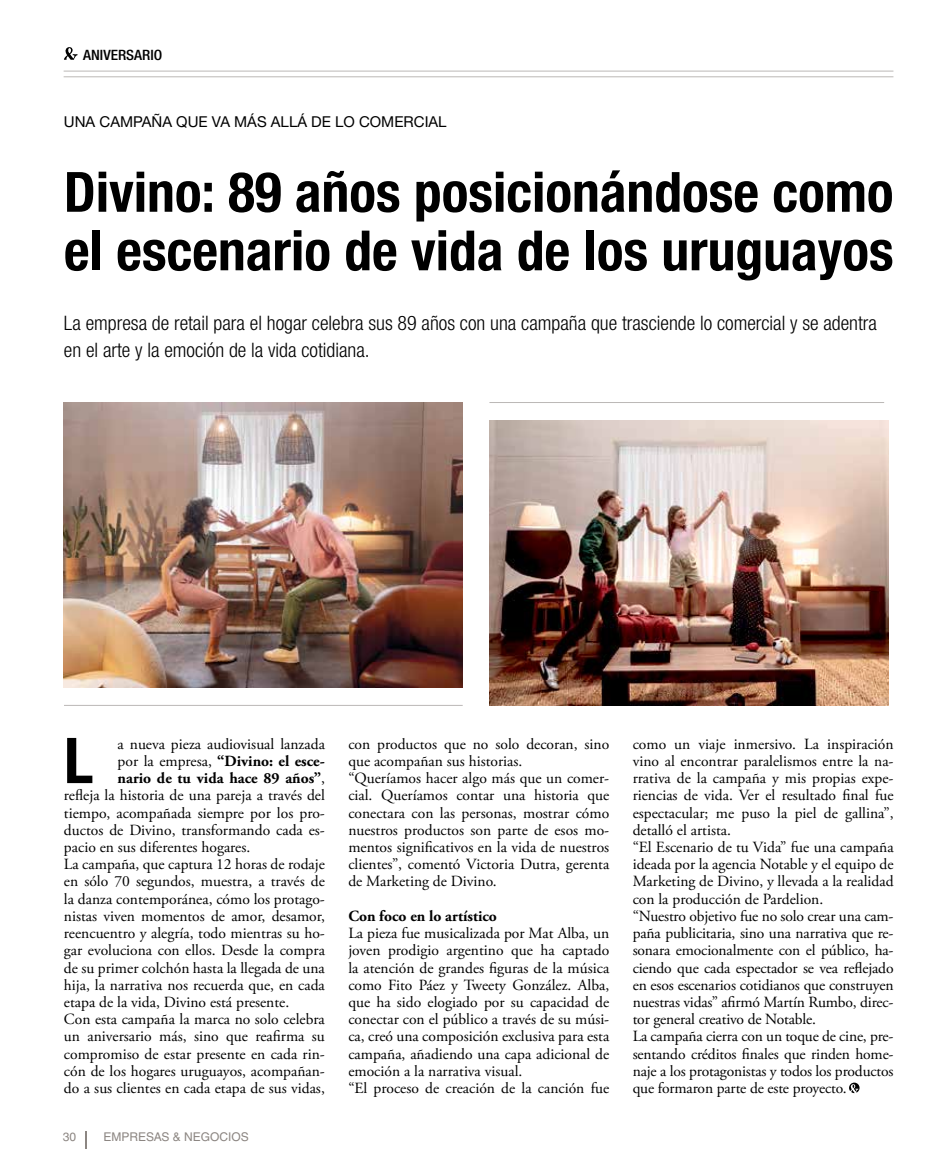
<style>
.page{position:relative;width:936px;height:1170px;background:#fff}
.page>*{position:absolute;margin:0;border:0;box-sizing:border-box;transform-origin:0 0}
.t1{font:700 condensed 63.15px "Helvetica Neue LT Std";color:#000}
.t2{font:700 condensed 55.5px/58.5px "Helvetica Neue LT Std";color:#000}
.t3{font:300 condensed 19.95px/27px "Helvetica Neue LT Std";color:#000}
.t4{font:15.6px/17.2px "Adobe Garamond Pro";color:#000}
.t5{font:700 15.6px "Adobe Garamond Pro";color:#000}
.t6{font:15px "Helvetica Neue LT Std";color:#000}
.t7{font:500 condensed 14.25px "Helvetica Neue";color:#000;scale:1.07 1}
.t8{font:12px "Helvetica LT Std";color:#8c8682}
.s1{font-weight:400}
</style>
<div class="page">
<svg style="left:86px;top:1131px;width:1px;height:17px"></svg>
<hr style="left:64px;top:71px;width:829px;height:1px;background:#bbb8b6">
<hr style="left:64px;top:77px;width:829px;height:1px;background:#bbb8b6">
<svg style="left:64px;top:47px;width:14px;height:13px"></svg>
<svg style="left:849px;top:1082px;width:10px;height:10px"></svg>
<img style="left:64px;top:402px;width:398px;height:285px">
<img style="left:489px;top:420px;width:399px;height:285px">
<hr style="left:64px;top:705px;width:398px;height:1px;background:#bbb8b6">
<hr style="left:489px;top:402px;width:395px;height:1px;background:#bbb8b6">
<p class="t7" style="left:83px;top:46px;width:75px">ANIVERSARIO</p>
<p class="t6" style="left:64px;top:112px;width:384px">UNA CAMPAÑA QUE VA MÁS ALLÁ DE LO COMERCIAL</p>
<h2 class="t2" style="left:64px;top:162px;width:831px">Divino: 89 años posicionándose como el escenario de vida de los uruguayos</h2>
<p class="t3" style="left:64px;top:309px;width:814px">La empresa de retail para el hogar celebra sus 89 años con una campaña que trasciende lo comercial y se adentra en el arte y la emoción de la vida cotidiana.</p>
<h1 class="t1" style="left:64px;top:722px;width:31px">L</h1>
<p class="t4" style="left:348px;top:735px;width:262px">con productos que no solo decoran, sino que acompañan sus historias.<br>“Queríamos hacer algo más que un comer&shy;cial. Queríamos contar una historia que conectara con las personas, mostrar cómo nuestros productos son parte de esos mo&shy;mentos significativos en la vida de nuestros clientes”, comentó Victoria Dutra, gerenta de Marketing de Divino.</p>
<p class="t5" style="left:348px;top:906px;width:150px">Con foco en lo artístico</p>
<p class="t4" style="left:348px;top:925px;width:262px">La pieza fue musicalizada por Mat Alba, un joven prodigio argentino que ha captado la atención de grandes figuras de la música como Fito Páez y Tweety González. Alba, que ha sido elogiado por su capacidad de conectar con el público a través de su músi&shy;ca, creó una composición exclusiva para esta campaña, añadiendo una capa adicional de emoción a la narrativa visual.<br>“El proceso de creación de la canción fue</p>
<p class="t4" style="left:118px;top:735px;width:209px">a nueva pieza audiovisual lanzada</p>
<p class="t5" style="left:118px;top:751px;width:209px"><span class="s1">por la empresa,</span> “Divino: el esce-</p>
<p class="t5" style="left:118px;top:769px;width:209px">nario de tu vida hace 89 años”<span class="s1">,</span></p>
<p class="t4" style="left:64px;top:787px;width:262px">refleja la historia de una pareja a través del</p>
<p class="t4" style="left:64px;top:804px;width:262px">tiempo, acompañada siempre por los pro-</p>
<p class="t4" style="left:64px;top:821px;width:262px">ductos de Divino, transformando cada es-</p>
<p class="t4" style="left:64px;top:838px;width:188px">pacio en sus diferentes hogares.</p>
<p class="t4" style="left:64px;top:856px;width:262px">La campaña, que captura 12 horas de rodaje</p>
<p class="t4" style="left:64px;top:873px;width:262px">en sólo 70 segundos, muestra, a través de</p>
<p class="t4" style="left:64px;top:890px;width:262px">la danza contemporánea, cómo los protago-</p>
<p class="t4" style="left:64px;top:907px;width:262px">nistas viven momentos de amor, desamor,</p>
<p class="t4" style="left:64px;top:925px;width:262px">reencuentro y alegría, todo mientras su ho-</p>
<p class="t4" style="left:64px;top:942px;width:262px">gar evoluciona con ellos. Desde la compra</p>
<p class="t4" style="left:64px;top:959px;width:262px">de su primer colchón hasta la llegada de una</p>
<p class="t4" style="left:64px;top:976px;width:262px">hija, la narrativa nos recuerda que, en cada</p>
<p class="t4" style="left:64px;top:993px;width:227px">etapa de la vida, Divino está presente.</p>
<p class="t4" style="left:64px;top:1011px;width:262px">Con esta campaña la marca no solo celebra</p>
<p class="t4" style="left:64px;top:1028px;width:262px">un aniversario más, sino que reafirma su</p>
<p class="t4" style="left:64px;top:1045px;width:262px">compromiso de estar presente en cada rin-</p>
<p class="t4" style="left:64px;top:1062px;width:262px">cón de los hogares uruguayos, acompañan-</p>
<p class="t4" style="left:64px;top:1079px;width:262px">do a sus clientes en cada etapa de sus vidas,</p>
<p class="t8" style="left:63px;top:1129px;width:15px">30</p>
<p class="t8" style="left:103px;top:1129px;width:147px">EMPRESAS &amp; NEGOCIOS</p>
<p class="t4" style="left:632px;top:735px;width:262px">como un viaje inmersivo. La inspiración vino al encontrar paralelismos entre la na&shy;rrativa de la campaña y mis propias expe&shy;riencias de vida. Ver el resultado final fue espectacular; me puso la piel de gallina”, detalló el artista.<br>“El Escenario de tu Vida” fue una campaña ideada por la agencia Notable y el equipo de Marketing de Divino, y llevada a la realidad con la producción de Pardelion.<br>“Nuestro objetivo fue no solo crear una cam&shy;paña publicitaria, sino una narrativa que re&shy;sonara emocionalmente con el público, ha&shy;ciendo que cada espectador se vea reflejado en esos escenarios cotidianos que construyen nuestras vidas” afirmó Martín Rumbo, direc&shy;tor general creativo de Notable.<br>La campaña cierra con un toque de cine, pre&shy;sentando créditos finales que rinden home&shy;naje a los protagonistas y todos los productos que formaron parte de este proyecto.</p>
</div>
